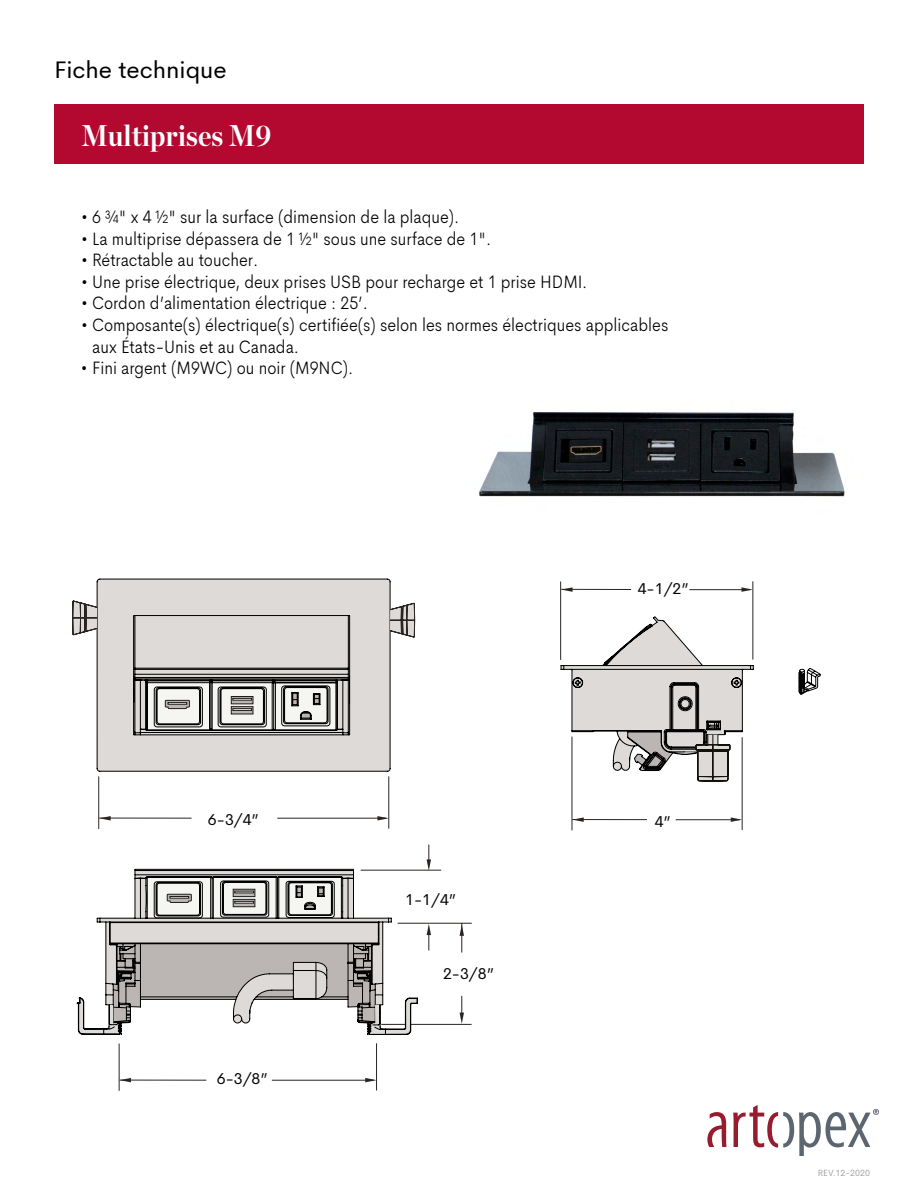
<style>
.page{position:relative;width:918px;height:1188px;background:#fff}
.page>*{position:absolute;margin:0;border:0;box-sizing:border-box;transform-origin:0 0}
.t1{font:700 30px "Chronicle Display";color:#fff;scale:.9 1}
.t2{font:24px "Cerebri Sans";color:#000}
.t3{font:300 18px/21.6px "Cerebri Sans";color:#000;scale:.9 1}
.t4{font:15.75px "Cerebri Sans";color:#000}
.t5{font:300 9px "Cerebri Sans";color:#929292}
</style>
<div class="page">
<svg style="left:707px;top:1112px;width:20px;height:35px"></svg>
<svg style="left:733px;top:1105px;width:146px;height:51px"></svg>
<img style="left:479px;top:412px;width:366px;height:85px">
<svg style="left:97px;top:579px;width:657px;height:445px"></svg>
<hr style="left:381px;top:1024px;width:91px;height:1px;background:#2a2522">
<hr style="left:361px;top:870px;width:80px;height:1px;background:#2a2522">
<svg style="left:427px;top:845px;width:4px;height:26px"></svg>
<svg style="left:427px;top:924px;width:4px;height:26px"></svg>
<hr style="left:398px;top:923px;width:74px;height:1px;background:#2a2522">
<svg style="left:460px;top:924px;width:4px;height:29px"></svg>
<svg style="left:460px;top:996px;width:4px;height:28px"></svg>
<hr style="left:119px;top:1044px;width:1px;height:47px;background:#2a2522">
<hr style="left:376px;top:1043px;width:1px;height:47px;background:#2a2522">
<svg style="left:120px;top:1078px;width:11px;height:4px"></svg>
<svg style="left:365px;top:1078px;width:11px;height:4px"></svg>
<hr style="left:572px;top:737px;width:1px;height:93px;background:#2a2522">
<hr style="left:742px;top:737px;width:1px;height:93px;background:#2a2522">
<hr style="left:272px;top:1080px;width:102px;height:1px;background:#2a2522">
<hr style="left:120px;top:1080px;width:86px;height:1px;background:#2a2522">
<svg style="left:572px;top:817px;width:12px;height:5px"></svg>
<svg style="left:731px;top:817px;width:11px;height:5px"></svg>
<hr style="left:676px;top:819px;width:64px;height:1px;background:#2a2522">
<hr style="left:572px;top:819px;width:75px;height:1px;background:#2a2522">
<hr style="left:560px;top:582px;width:1px;height:78px;background:#2a2522">
<hr style="left:753px;top:581px;width:1px;height:79px;background:#2a2522">
<svg style="left:561px;top:587px;width:12px;height:5px"></svg>
<svg style="left:741px;top:587px;width:12px;height:5px"></svg>
<hr style="left:689px;top:589px;width:61px;height:1px;background:#2a2522">
<hr style="left:561px;top:589px;width:70px;height:1px;background:#2a2522">
<svg style="left:72px;top:600px;width:26px;height:36px"></svg>
<svg style="left:389px;top:602px;width:26px;height:36px"></svg>
<svg style="left:561px;top:617px;width:192px;height:164px"></svg>
<svg style="left:799px;top:668px;width:22px;height:27px"></svg>
<svg style="left:77px;top:680px;width:341px;height:355px"></svg>
<div style="left:54px;top:105px;width:810px;height:59px;background:#b30931"></div>
<h2 class="t2" style="left:54px;top:51px;width:174px">Fiche technique</h2>
<h1 class="t1" style="left:81px;top:112px;width:213px">Multiprises M9</h1>
<p class="t3" style="left:81px;top:204px;width:422px">• 6 ¾" x 4 ½" sur la surface (dimension de la plaque).</p>
<p class="t3" style="left:81px;top:226px;width:457px">• La multiprise dépassera de 1 ½" sous une surface de 1".</p>
<p class="t3" style="left:81px;top:248px;width:198px">• Rétractable au toucher.</p>
<p class="t3" style="left:81px;top:269px;width:564px">• Une prise électrique, deux prises USB pour recharge et 1 prise HDMI.</p>
<p class="t3" style="left:81px;top:291px;width:320px">• Cordon d’alimentation électrique : 25’.</p>
<p class="t3" style="left:92px;top:312px;width:642px;text-indent:-11px">• Composante(s) électrique(s) certifiée(s) selon les normes électriques applicables aux États-Unis et au Canada.</p>
<p class="t3" style="left:81px;top:356px;width:304px">• Fini argent (M9WC) ou noir (M9NC).</p>
<p class="t4" style="left:638px;top:576px;width:52px">4-1/2”</p>
<p class="t4" style="left:208px;top:807px;width:52px">6-3/4”</p>
<p class="t4" style="left:655px;top:809px;width:18px">4”</p>
<p class="t4" style="left:405px;top:887px;width:52px">1-1/4”</p>
<p class="t4" style="left:217px;top:1066px;width:52px">6-3/8”</p>
<p class="t4" style="left:443px;top:961px;width:52px">2-3/8”</p>
<p class="t5" style="left:818px;top:1165px;width:54px">REV.12-2020</p>
</div>
